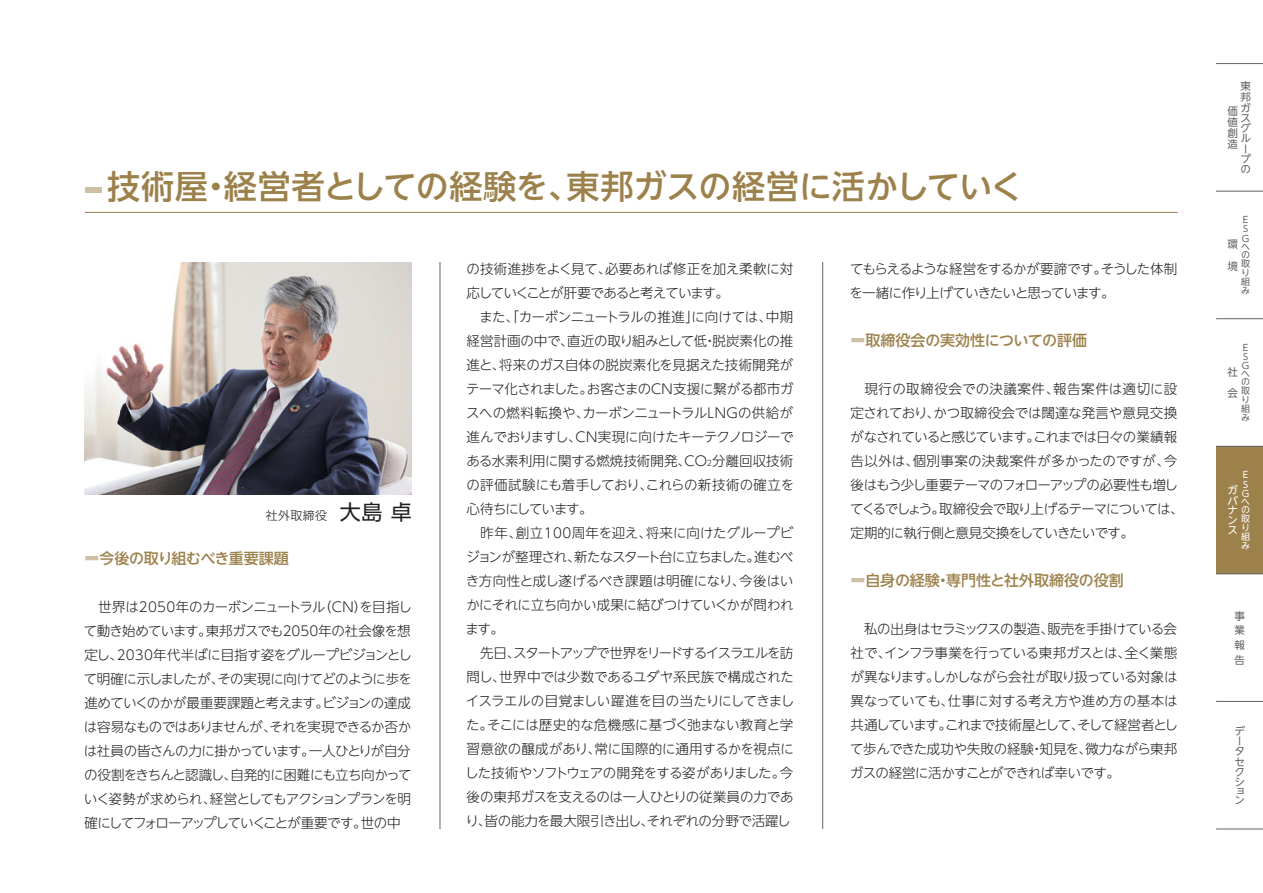
<style>
.page{position:relative;width:1263px;height:893px;background:#fff}
.page>*{position:absolute;margin:0;border:0;box-sizing:border-box;transform-origin:0 0}
.t1{font:500 33px "UD Shin Go NT Pro";letter-spacing:-.005em;color:#9c814b}
.t2{font:500 15px "UD Shin Go NT Pro";letter-spacing:-.01em;color:#9c814b}
.t3{font:300 13.5px/24px "UD Shin Go NT Pro";letter-spacing:-.035em;color:#231f20;text-align:justify}
.t4{font:300 13.5px/24px "UD Shin Go NT Pro";letter-spacing:-.07em;color:#231f20}
.t5{font:300 12px "UD Shin Go NT Pro";letter-spacing:.03em;color:#231f20}
.t6{font:10.5px/10.4px "UD Shin Go NT Pro";color:#636366}
.t7{font:10.5px/9.9px "UD Shin Go NT Pro";color:#fff;text-align:justify}
.t8{font:9px/9px "UD Shin Go NT Pro";color:#636366}
.t9{font:9px/9px "UD Shin Go NT Pro";color:#fff}
.s1{font-weight:400;font-size:21px}
.s2{font-size:7.8px}
</style>
<div class="page">
<hr style="left:440px;top:262px;width:1px;height:567px;background:#636366">
<hr style="left:822px;top:262px;width:1px;height:567px;background:#636366">
<div style="left:85px;top:187px;width:16px;height:5px;background:#cdc0a5"></div>
<hr style="left:85px;top:212px;width:1093px;height:1px;background:#9c814b">
<img style="left:84px;top:262px;width:328px;height:232px">
<div style="left:1216px;top:446px;width:47px;height:128px;background:#9c814b"></div>
<hr style="left:1216px;top:191px;width:47px;height:1px;background:#636366">
<hr style="left:1216px;top:63px;width:47px;height:1px;background:#636366">
<hr style="left:1216px;top:318px;width:47px;height:1px;background:#636366">
<hr style="left:1216px;top:446px;width:47px;height:1px;background:#636366">
<hr style="left:1216px;top:574px;width:47px;height:1px;background:#636366">
<hr style="left:1216px;top:701px;width:47px;height:1px;background:#636366">
<hr style="left:1216px;top:829px;width:47px;height:1px;background:#636366">
<h1 class="t1" style="left:107px;top:160px;width:917px">技術屋・経営者としての経験を、東邦ガスの経営に活かしていく</h1>
<p class="t5" style="left:266px;top:505px;width:148px">社外取締役　<span class="s1">大島 卓</span></p>
<p class="t2" style="left:84px;top:546px;width:206px"><sup>■</sup>今後の取り組むべき重要課題</p>
<p class="t3" style="left:84px;top:595px;width:330px;text-indent:14px">世界は2050年のカーボンニュートラル（CN）を目指して動き始めています。東邦ガスでも2050年の社会像を想定し、2030年代半ばに目指す姿をグループビジョンとして明確に示しましたが、その実現に向けてどのように歩を進めていくのかが最重要課題と考えます。ビジョンの達成は容易なものではありませんが、それを実現できるか否かは社員の皆さんの力に掛かっています。一人ひとりが自分の役割をきちんと認識し、自発的に困難にも立ち向かっていく姿勢が求められ、経営としてもアクションプランを明確にしてフォローアップしていくことが重要です。世の中</p>
<p class="t3" style="left:465px;top:256px;width:331px;text-align:left">の技術進捗をよく見て、必要あれば修正を加え柔軟に対応していくことが肝要であると考えています。<br>　また、「カーボンニュートラルの推進」に向けては、中期経営計画の中で、直近の取り組みとして低・脱炭素化の推進と、将来のガス自体の脱炭素化を見据えた技術開発がテーマ化されました。お客さまのCN支援に繋がる都市ガスへの燃料転換や、カーボンニュートラルLNGの供給が進んでおりますし、CN実現に向けたキーテクノロジーである水素利用に関する燃焼技術開発、CO<span class="s2">2</span>分離回収技術の評価試験にも着手しており、これらの新技術の確立を心待ちにしています。<br>　昨年、創立100周年を迎え、将来に向けたグループビジョンが整理され、新たなスタート台に立ちました。進むべき方向性と成し遂げるべき課題は明確になり、今後はいかにそれに立ち向かい成果に結びつけていくかが問われます。<br>　先日、スタートアップで世界をリードするイスラエルを訪問し、世界中では少数であるユダヤ系民族で構成されたイスラエルの目覚ましい躍進を目の当たりにしてきました。そこには歴史的な危機感に基づく弛まない教育と学習意欲の醸成があり、常に国際的に通用するかを視点にした技術やソフトウェアの開発をする姿がありました。今後の東邦ガスを支えるのは一人ひとりの従業員の力であり、皆の能力を最大限引き出し、それぞれの分野で活躍し</p>
<p class="t4" style="left:850px;top:256px;width:329px">てもらえるような経営をするかが要諦です。そうした体制を一緒に作り上げていきたいと思っています。</p>
<p class="t2" style="left:850px;top:328px;width:238px"><sup>■</sup>取締役会の実効性についての評価</p>
<p class="t3" style="left:850px;top:376px;width:335px;text-align:left;text-indent:15px">現行の取締役会での決議案件、報告案件は適切に設定されており、かつ取締役会では闊達な発言や意見交換がなされていると感じています。これまでは日々の業績報告以外は、個別事案の決裁案件が多かったのですが、今後はもう少し重要テーマのフォローアップの必要性も増してくるでしょう。取締役会で取り上げるテーマについては、定期的に執行側と意見交換をしていきたいです。</p>
<p class="t2" style="left:850px;top:568px;width:275px"><sup>■</sup>自身の経験・専門性と社外取締役の役割</p>
<p class="t3" style="left:850px;top:616px;width:330px;text-indent:14px">私の出身はセラミックスの製造、販売を手掛けている会社で、インフラ事業を行っている東邦ガスとは、全く業態が異なります。しかしながら会社が取り扱っている対象は異なっていても、仕事に対する考え方や進め方の基本は共通しています。これまで技術屋として、そして経営者として歩んできた成功や失敗の経験・知見を、微力ながら東邦ガスの経営に活かすことができれば幸いです。</p>
<p class="t6" style="left:1240px;top:81px;width:12px">東邦ガスグループの</p>
<p class="t6" style="left:1227px;top:105px;width:12px;line-height:10.8px;text-align:justify">価値創造</p>
<p class="t8" style="left:1242px;top:215px;width:9px;text-align:justify">E S G</p>
<p class="t8" style="left:1241px;top:242px;width:10px;line-height:7.9px">への</p>
<p class="t8" style="left:1241px;top:259px;width:10px">取り組み</p>
<p class="t6" style="left:1227px;top:233px;width:12px;line-height:21.6px">環境</p>
<p class="t8" style="left:1242px;top:342px;width:9px;text-align:justify">E S G</p>
<p class="t8" style="left:1241px;top:370px;width:10px;line-height:7.9px">への</p>
<p class="t8" style="left:1241px;top:386px;width:10px">取り組み</p>
<p class="t6" style="left:1227px;top:361px;width:12px;line-height:21.6px">社会</p>
<p class="t9" style="left:1242px;top:470px;width:9px;text-align:justify">E S G</p>
<p class="t9" style="left:1241px;top:497px;width:10px;line-height:7.9px">への</p>
<p class="t9" style="left:1241px;top:514px;width:10px">取り組み</p>
<p class="t7" style="left:1227px;top:485px;width:12px">ガバナンス</p>
<p class="t6" style="left:1234px;top:608px;width:12px;line-height:14.7px;text-align:justify">事業報告</p>
<p class="t6" style="left:1234px;top:725px;width:12px">データセクシ</p>
<p class="t6" style="left:1234px;top:786px;width:11px;line-height:8.7px">ョン</p>
</div>
